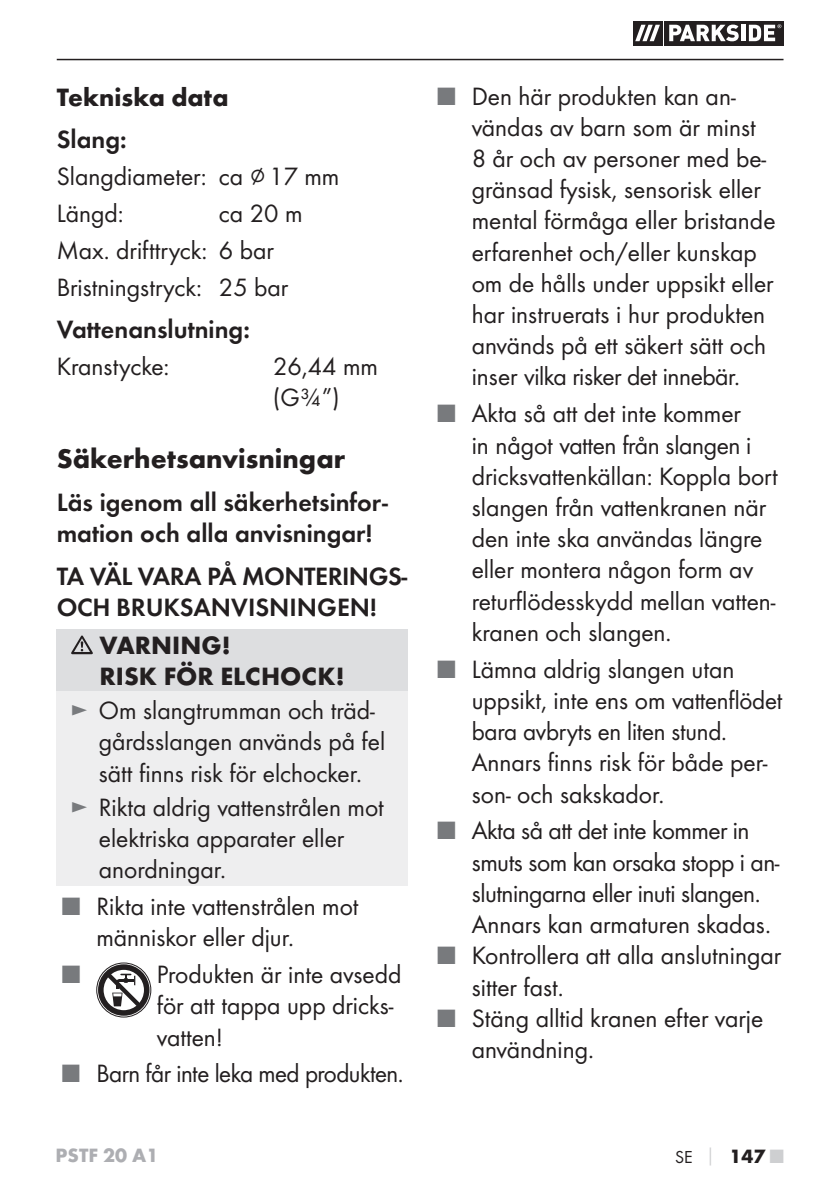
<style>
.page{position:relative;width:840px;height:1191px;background:#fff}
.page>*{position:absolute;margin:0;border:0;box-sizing:border-box;transform-origin:0 0}
.t1{font:700 28px "Futura";color:#231f20}
.t2{font:26px/31.2px "Futura Boo";color:#231f20}
.t3{font:26px/31.2px "Futura Boo";letter-spacing:-.02em;color:#231f20}
.t4{font:26px/31.2px "Futura Dem";color:#231f20}
.t5{font:26px/31.2px "Futura Dem";letter-spacing:-.02em;color:#231f20}
.t6{font:700 26px/31.2px "Futura";color:#231f20}
.t7{font:26px "Futura Boo";color:#787a7d}
.t8{font:700 20px "Futura";color:#adaeb2}
.t9{font:700 20px "Futura";color:#231f20}
.s1{color:#787a7d}
.s2{font-family:"Futura Boo";font-weight:400;font-size:18px}
.s3{font-size:18px;color:#cecfd1}
.s4{color:#cecfd1}
</style>
<div class="page">
<hr style="left:57px;top:59px;width:726px;height:1px;background:#231f20">
<svg style="left:633px;top:21px;width:28px;height:24px"></svg>
<div style="left:663px;top:21px;width:120px;height:24px;background:#231f20"></div>
<svg style="left:635px;top:25px;width:24px;height:16px"></svg>
<svg style="left:669px;top:25px;width:69px;height:16px"></svg>
<hr style="left:741px;top:25px;width:4px;height:16px;background:#fff">
<svg style="left:748px;top:24px;width:33px;height:17px"></svg>
<div style="left:57px;top:629px;width:351px;height:63px;background:#dddee0"></div>
<div style="left:57px;top:692px;width:351px;height:194px;background:#eeeeef"></div>
<svg style="left:71px;top:635px;width:22px;height:19px"></svg>
<svg style="left:97px;top:963px;width:54px;height:54px"></svg>
<div style="left:96px;top:962px;width:55px;height:55px;border:1px solid #231f20;border-radius:50%"></div>
<div style="left:98px;top:964px;width:51px;height:51px;border:6px solid #231f20;border-radius:50%"></div>
<svg style="left:106px;top:972px;width:35px;height:35px"></svg>
<p class="t6" style="left:57px;top:84px;width:173px">Tekniska data</p>
<p class="t4" style="left:57px;top:125px;width:71px">Slang:</p>
<p class="t2" style="left:57px;top:159px;width:284px;line-height:36.8px">Slangdiameter: ca ∅ 17 mm<br>Längd:</p>
<p class="t2" style="left:57px;top:196px;width:247px;line-height:36.8px;text-indent:162px">ca 20 m<br>Max. drifttryck: 6 bar<br>Bristningstryck: 25 bar</p>
<p class="t4" style="left:57px;top:315px;width:194px">Vattenanslutning:</p>
<p class="t2" style="left:57px;top:352px;width:114px">Kranstycke:</p>
<p class="t2" style="left:273px;top:352px;width:106px">26,44 mm (G¾”)</p>
<p class="t1" style="left:57px;top:448px;width:290px">Säkerhetsanvisningar</p>
<p class="t4" style="left:57px;top:488px;width:332px">Läs igenom all säkerhetsinfor&shy;mation och alla anvisningar!</p>
<p class="t5" style="left:57px;top:562px;width:352px">TA VÄL VARA PÅ MONTERINGS-<br>OCH BRUKSANVISNINGEN!</p>
<p class="t6" style="left:100px;top:632px;width:246px">VARNING!<br>RISK FÖR ELCHOCK!</p>
<p class="t2" style="left:99px;top:696px;width:288px;text-indent:-28px"><span class="s1">►</span> Om slangtrumman och träd&shy;gårdsslangen används på fel sätt finns risk för elchocker.</p>
<p class="t2" style="left:99px;top:793px;width:286px;text-indent:-28px"><span class="s1">►</span> Rikta aldrig vattenstrålen mot elektriska apparater eller anordningar.</p>
<p class="t2" style="left:96px;top:892px;width:263px;text-indent:-34px"><span class="s1">■</span> Rikta inte vattenstrålen mot människor eller djur.</p>
<p class="t7" style="left:62px;top:962px;width:19px">■</p>
<p class="t2" style="left:157px;top:960px;width:246px">Produkten är inte avsedd för att tappa upp dricks&shy;vatten!</p>
<p class="t3" style="left:62px;top:1059px;width:342px"><span class="s1">■</span> Barn får inte leka med produkten.</p>
<p class="t2" style="left:471px;top:82px;width:305px;text-indent:-34px"><span class="s1">■</span> Den här produkten kan an&shy;vändas av barn som är minst<br>8 år och av personer med be&shy;gränsad fysisk, sensorisk eller mental förmåga eller bristande erfarenhet och/eller kunskap om de hålls under uppsikt eller har instruerats i hur produkten används på ett säkert sätt och inser vilka risker det innebär.</p>
<p class="t2" style="left:471px;top:399px;width:307px;text-indent:-34px"><span class="s1">■</span> Akta så att det inte kommer<br>in något vatten från slangen i dricksvattenkällan: Koppla bort slangen från vattenkranen när den inte ska användas längre eller montera någon form av returflödesskydd mellan vatten&shy;kranen och slangen.</p>
<p class="t2" style="left:471px;top:655px;width:312px;text-indent:-34px"><span class="s1">■</span> Lämna aldrig slangen utan uppsikt, inte ens om vattenflödet bara avbryts en liten stund.<br>Annars finns risk för både per&shy;son- och sakskador.</p>
<p class="t3" style="left:471px;top:816px;width:309px;text-indent:-34px"><span class="s1">■</span> Akta så att det inte kommer in smuts som kan orsaka stopp i an&shy;slutningarna eller inuti slangen.<br>Annars kan armaturen skadas.</p>
<p class="t2" style="left:471px;top:941px;width:311px;text-indent:-34px"><span class="s1">■</span> Kontrollera att alla anslutningar sitter fast.</p>
<p class="t2" style="left:471px;top:1003px;width:293px;text-indent:-34px"><span class="s1">■</span> Stäng alltid kranen efter varje användning.</p>
<p class="t8" style="left:56px;top:1147px;width:104px">PSTF 20 A1</p>
<p class="t9" style="left:674px;top:1148px;width:110px"><span class="s2">SE</span> <span class="s3">│</span> 147 <span class="s4">■</span></p>
</div>
